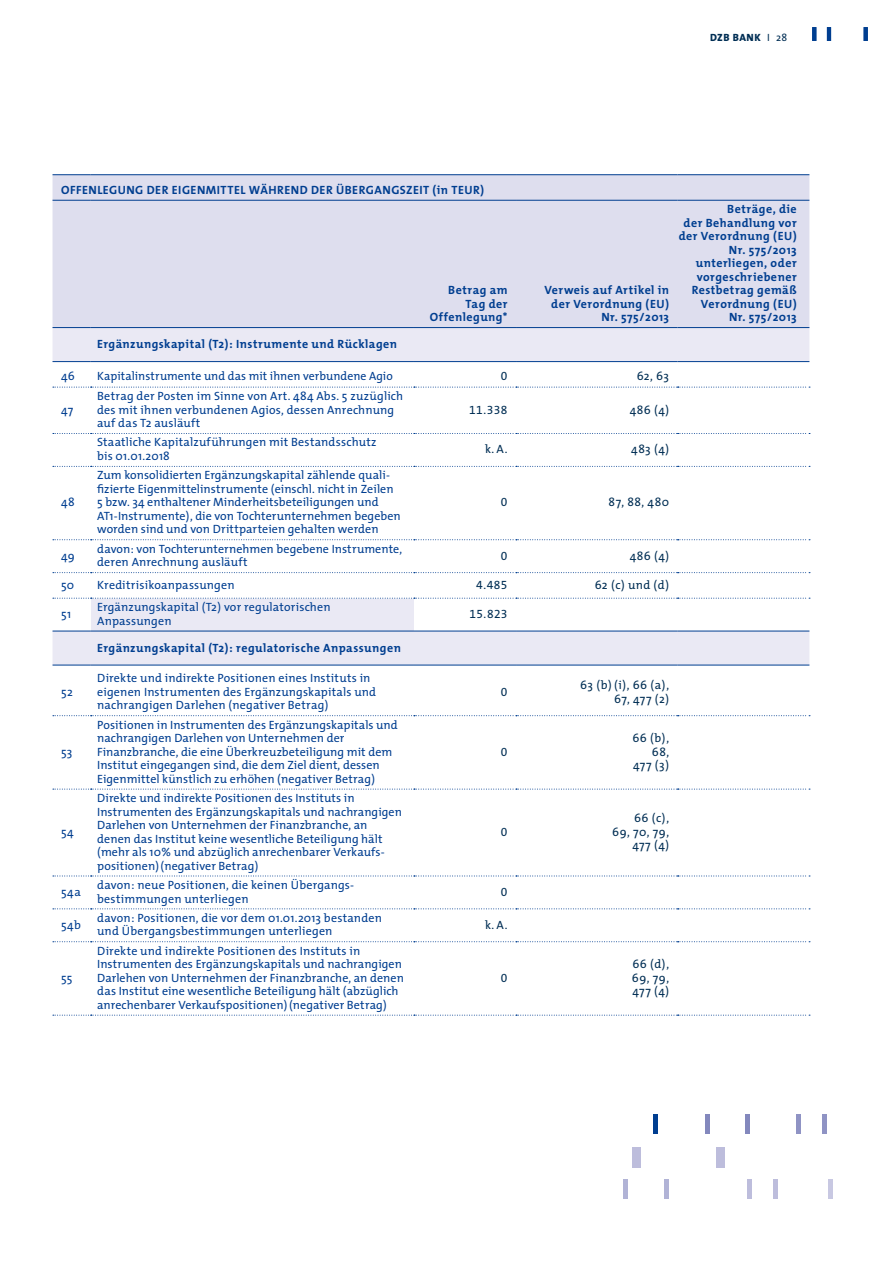
<style>
.page{position:relative;width:893px;height:1263px;background:#fff}
.page>*{position:absolute;margin:0;border:0;box-sizing:border-box;transform-origin:0 0}
.t1{font:12px/13.5px "The Mix";letter-spacing:.005em;color:#003e90}
.t2{font:700 12px/13.5px "The Mix";letter-spacing:.04em;color:#003e90;text-align:right}
.t3{font:12px/13.5px "The Mix";letter-spacing:.03em;color:#002e54;text-align:right}
.t4{font:12px "The Mix Expert";letter-spacing:.03em;color:#002e54}
.t5{font:800 10.5px "The Mix";letter-spacing:.05em;color:#002e54}
.s1{font-weight:400}
</style>
<div class="page">
<hr style="left:812px;top:27px;width:4px;height:14px;background:#003e90">
<hr style="left:827px;top:27px;width:4px;height:14px;background:#003e90">
<hr style="left:864px;top:27px;width:4px;height:14px;background:#003e90">
<div style="left:53px;top:175px;width:756px;height:152px;background:#dedeee"></div>
<div style="left:53px;top:328px;width:756px;height:33px;background:#eae9f4"></div>
<svg style="left:53px;top:362px;width:756px;height:653px"></svg>
<svg style="left:53px;top:387px;width:757px;height:1px"></svg>
<svg style="left:53px;top:433px;width:757px;height:1px"></svg>
<svg style="left:53px;top:466px;width:757px;height:1px"></svg>
<svg style="left:53px;top:539px;width:757px;height:1px"></svg>
<svg style="left:53px;top:572px;width:757px;height:1px"></svg>
<svg style="left:53px;top:598px;width:757px;height:1px"></svg>
<svg style="left:53px;top:715px;width:757px;height:1px"></svg>
<svg style="left:53px;top:789px;width:757px;height:1px"></svg>
<svg style="left:53px;top:876px;width:757px;height:1px"></svg>
<svg style="left:53px;top:908px;width:757px;height:1px"></svg>
<svg style="left:53px;top:941px;width:757px;height:1px"></svg>
<svg style="left:53px;top:1015px;width:757px;height:1px"></svg>
<hr style="left:53px;top:174px;width:38px;height:1px;background:#003e90">
<hr style="left:91px;top:174px;width:323px;height:1px;background:#003e90">
<hr style="left:414px;top:174px;width:102px;height:1px;background:#003e90">
<hr style="left:516px;top:174px;width:162px;height:1px;background:#003e90">
<hr style="left:678px;top:174px;width:131px;height:1px;background:#003e90">
<hr style="left:53px;top:200px;width:38px;height:1px;background:#003e90">
<hr style="left:91px;top:200px;width:323px;height:1px;background:#003e90">
<hr style="left:414px;top:200px;width:102px;height:1px;background:#003e90">
<hr style="left:516px;top:200px;width:162px;height:1px;background:#003e90">
<hr style="left:678px;top:200px;width:131px;height:1px;background:#003e90">
<hr style="left:53px;top:327px;width:38px;height:1px;background:#003e90">
<hr style="left:91px;top:327px;width:323px;height:1px;background:#003e90">
<hr style="left:414px;top:327px;width:102px;height:1px;background:#003e90">
<hr style="left:516px;top:327px;width:162px;height:1px;background:#003e90">
<hr style="left:678px;top:327px;width:131px;height:1px;background:#003e90">
<hr style="left:53px;top:361px;width:38px;height:1px;background:#003e90">
<hr style="left:91px;top:361px;width:323px;height:1px;background:#003e90">
<hr style="left:414px;top:361px;width:102px;height:1px;background:#003e90">
<hr style="left:516px;top:361px;width:162px;height:1px;background:#003e90">
<hr style="left:678px;top:361px;width:131px;height:1px;background:#003e90">
<hr style="left:53px;top:631px;width:38px;height:1px;background:#003e90">
<hr style="left:91px;top:631px;width:323px;height:1px;background:#003e90">
<hr style="left:414px;top:631px;width:102px;height:1px;background:#003e90">
<hr style="left:516px;top:631px;width:162px;height:1px;background:#003e90">
<hr style="left:678px;top:631px;width:131px;height:1px;background:#003e90">
<hr style="left:53px;top:665px;width:38px;height:1px;background:#003e90">
<hr style="left:91px;top:665px;width:323px;height:1px;background:#003e90">
<hr style="left:414px;top:665px;width:102px;height:1px;background:#003e90">
<hr style="left:516px;top:665px;width:162px;height:1px;background:#003e90">
<hr style="left:678px;top:665px;width:131px;height:1px;background:#003e90">
<div style="left:653px;top:1114px;width:5px;height:20px;background:#003e90"></div>
<hr style="left:828px;top:1178px;width:4px;height:20px;background:#c8c8e2">
<hr style="left:773px;top:1178px;width:4px;height:20px;background:#bdbddc">
<hr style="left:748px;top:1178px;width:4px;height:20px;background:#bdbddc">
<hr style="left:664px;top:1178px;width:4px;height:20px;background:#b1b3d6">
<div style="left:623px;top:1178px;width:5px;height:20px;background:#b1b3d6"></div>
<div style="left:632px;top:1147px;width:8px;height:20px;background:#bdbddc"></div>
<div style="left:716px;top:1147px;width:9px;height:20px;background:#bdbddc"></div>
<hr style="left:823px;top:1114px;width:4px;height:20px;background:#8f93c4">
<hr style="left:796px;top:1114px;width:4px;height:20px;background:#8f93c4">
<div style="left:745px;top:1114px;width:5px;height:20px;background:#8388bd"></div>
<div style="left:705px;top:1114px;width:5px;height:20px;background:#8388bd"></div>
<p class="t5" style="left:710px;top:29px;width:79px">DZB BANK <span class="s1">I 28</span></p>
<p class="t2" style="left:61px;top:183px;width:51px">Offenlegu</p>
<p class="t2" style="left:126px;top:183px;width:150px">ng der Eigenmittel währe</p>
<p class="t2" style="left:291px;top:183px;width:63px">nd der Überga</p>
<p class="t2" style="left:382px;top:183px;width:103px">ngszeit (in TEUR)</p>
<p class="t2" style="left:97px;top:337px;width:301px">Ergänzungskapital (T2): Instrumente und Rücklagen</p>
<p class="t2" style="left:430px;top:283px;width:79px">Betrag am<br>Tag der<br>Offenlegung*</p>
<p class="t2" style="left:544px;top:283px;width:126px">Verweis auf Artikel in der Verordnung (EU)<br>Nr. 575/2013</p>
<p class="t1" style="left:61px;top:369px;width:15px">46</p>
<p class="t1" style="left:97px;top:369px;width:297px">Kapitalinstrumente und das mit ihnen verbundene Agio</p>
<p class="t4" style="left:501px;top:366px;width:8px">0</p>
<p class="t3" style="left:637px;top:369px;width:34px">62, 63</p>
<p class="t1" style="left:61px;top:402px;width:14px">47</p>
<p class="t1" style="left:97px;top:389px;width:308px">Betrag der Posten im Sinne von Art. 484 Abs. 5 zuzüglich des mit ihnen verbundenen Agios, dessen Anrechnung auf das T2 ausläuft</p>
<p class="t4" style="left:469px;top:400px;width:40px">11.338</p>
<p class="t3" style="left:630px;top:402px;width:41px">486 (4)</p>
<p class="t1" style="left:61px;top:495px;width:15px">48</p>
<p class="t1" style="left:97px;top:435px;width:281px">Staatliche Kapitalzuführungen mit Bestandsschutz bis 01.01.2018</p>
<p class="t3" style="left:485px;top:442px;width:24px">k. A.</p>
<p class="t3" style="left:631px;top:442px;width:39px">483 (4)</p>
<p class="t1" style="left:97px;top:468px;width:305px">Zum konsolidierten Ergänzungskapital zählende quali&shy;fizierte Eigenmittelinstrumente (einschl. nicht in Zeilen 5 bzw. 34 enthaltener Minderheitsbeteiligungen und AT1-Instrumente), die von Tochterunternehmen begeben worden sind und von Drittparteien gehalten werden</p>
<p class="t4" style="left:501px;top:492px;width:8px">0</p>
<p class="t3" style="left:609px;top:495px;width:62px">87, 88, 480</p>
<p class="t1" style="left:61px;top:548px;width:15px">49</p>
<p class="t1" style="left:97px;top:542px;width:306px">davon: von Tochterunternehmen begebene Instrumente, deren Anrechnung ausläuft</p>
<p class="t4" style="left:501px;top:545px;width:8px">0</p>
<p class="t3" style="left:630px;top:548px;width:41px">486 (4)</p>
<p class="t1" style="left:61px;top:578px;width:15px">50</p>
<p class="t1" style="left:97px;top:578px;width:139px">Kreditrisikoanpassungen</p>
<p class="t4" style="left:476px;top:575px;width:33px">4.485</p>
<p class="t3" style="left:595px;top:578px;width:76px">62 (c) und (d)</p>
<p class="t1" style="left:61px;top:607px;width:12px">51</p>
<p class="t1" style="left:97px;top:600px;width:235px">Ergänzungskapital (T2) vor regulatorischen<br>Anpassungen</p>
<p class="t4" style="left:470px;top:604px;width:39px">15.823</p>
<p class="t2" style="left:97px;top:641px;width:305px">Ergänzungskapital (T2): regulatorische Anpassungen</p>
<p class="t1" style="left:61px;top:685px;width:13px">52</p>
<p class="t1" style="left:97px;top:671px;width:280px">Direkte und indirekte Positionen eines Instituts in eigenen Instrumenten des Ergänzungskapitals und nachrangigen Darlehen (negativer Betrag)</p>
<p class="t4" style="left:501px;top:682px;width:8px">0</p>
<p class="t3" style="left:580px;top:678px;width:90px">63 (b) (i), 66 (a),<br>67, 477 (2)</p>
<p class="t1" style="left:61px;top:745px;width:13px">53</p>
<p class="t1" style="left:61px;top:825px;width:14px">54</p>
<p class="t1" style="left:97px;top:718px;width:302px">Positionen in Instrumenten des Ergänzungskapitals und nachrangigen Darlehen von Unternehmen der Finanzbranche, die eine Überkreuzbeteiligung mit dem Institut eingegangen sind, die dem Ziel dient, dessen Eigenmittel künstlich zu erhöhen (negativer Betrag)</p>
<p class="t1" style="left:97px;top:791px;width:306px">Direkte und indirekte Positionen des Instituts in Instrumenten des Ergänzungskapitals und nachrangigen Darlehen von Unternehmen der Finanzbranche, an denen das Institut keine wesentliche Beteiligung hält (mehr als 10% und abzüglich anrechenbarer Verkaufs&shy;positionen)(negativer Betrag)</p>
<p class="t4" style="left:501px;top:742px;width:8px">0</p>
<p class="t4" style="left:501px;top:822px;width:8px">0</p>
<p class="t1" style="left:61px;top:885px;width:21px">54a</p>
<p class="t1" style="left:97px;top:878px;width:256px">davon: neue Positionen, die keinen Übergangs-- bestimmungen unterliegen</p>
<p class="t4" style="left:501px;top:882px;width:8px">0</p>
<p class="t1" style="left:61px;top:917px;width:21px">54b</p>
<p class="t1" style="left:97px;top:911px;width:286px">davon: Positionen, die vor dem 01.01.2013 bestanden und Übergangsbestimmungen unterliegen</p>
<p class="t3" style="left:485px;top:917px;width:24px">k. A.</p>
<p class="t1" style="left:61px;top:971px;width:13px">55</p>
<p class="t1" style="left:97px;top:944px;width:308px">Direkte und indirekte Positionen des Instituts in Instrumenten des Ergänzungskapitals und nachrangigen Darlehen von Unternehmen der Finanzbranche, an denen das Institut eine wesentliche Beteiligung hält (abzüglich anrechenbarer Verkaufspositionen)(negativer Betrag)</p>
<p class="t4" style="left:501px;top:968px;width:8px">0</p>
<p class="t3" style="left:632px;top:731px;width:38px">66 (b),<br>68,<br>477 (3)</p>
<p class="t3" style="left:612px;top:811px;width:58px">66 (c),<br>69, 70, 79,<br>477 (4)</p>
<p class="t3" style="left:632px;top:957px;width:39px;text-align:justify">66 (d), 69, 79, 477 (4)</p>
<p class="t2" style="left:679px;top:202px;width:119px">Beträge, die<br>der Behandlung vor der Verordnung (EU)<br>Nr. 575/2013 unterliegen, oder vorgeschriebener<br>Restbetrag gemäß<br>Verordnung (EU)<br>Nr. 575/2013</p>
</div>
